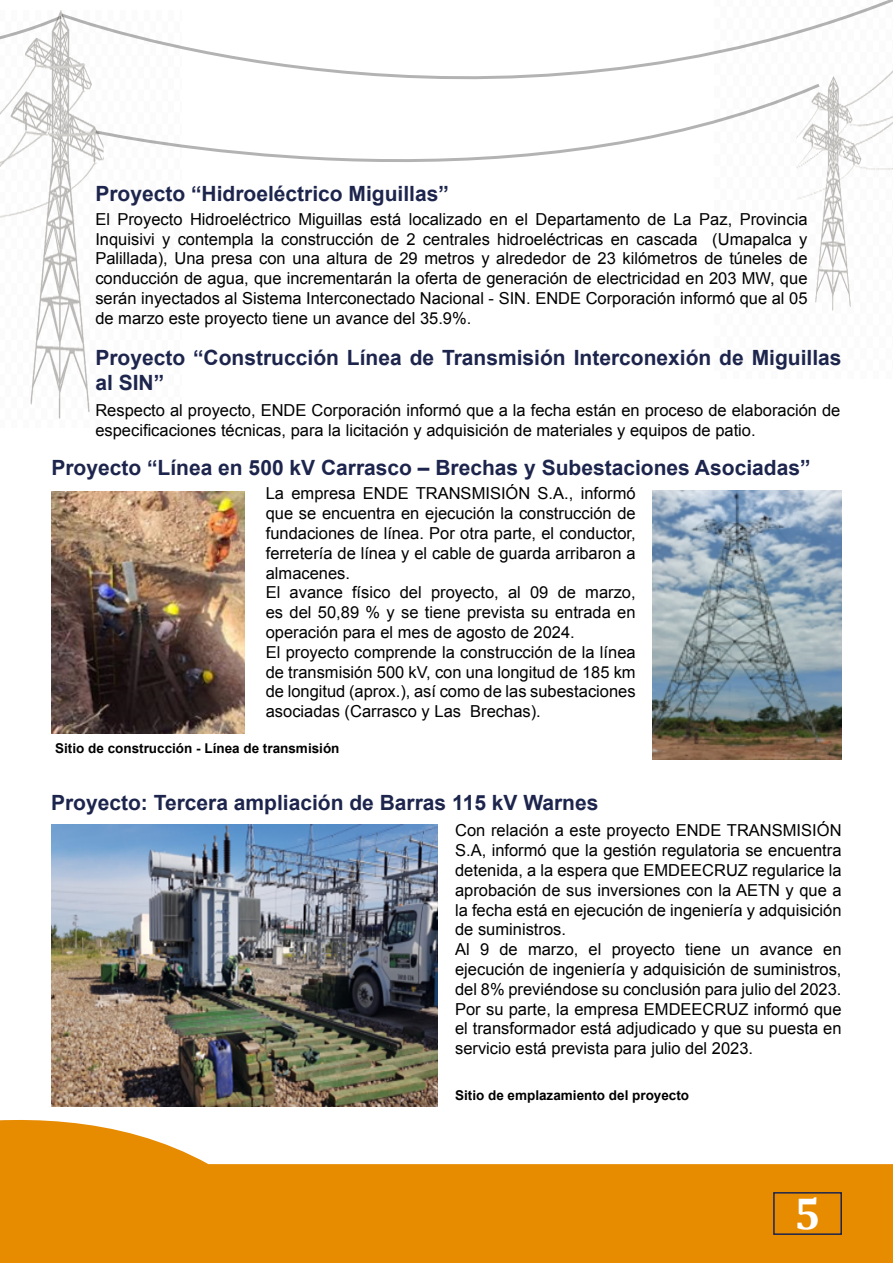
<style>
.page{position:relative;width:893px;height:1263px;background:#fff}
.page>*{position:absolute;margin:0;border:0;box-sizing:border-box;transform-origin:0 0}
.t1{font:700 45px "Cambria";color:#fff}
.t2{font:700 21px/25.2px "Arial";color:#1d254d}
.t3{font:16.5px/19.8px "Arial";color:#000}
.t4{font:700 13.5px "Arial";color:#000}
</style>
<div class="page">
<svg style="left:0;top:1065px;width:893px;height:198px;fill:#e78b01"></svg>
<div style="left:773px;top:1192px;width:69px;height:43px;border:2px solid #1d254d"></div>
<img style="left:0;top:68px;width:96px;height:351px">
<img style="left:796px;top:81px;width:97px;height:230px">
<svg style="left:93px;top:81px;width:730px;height:83px"></svg>
<svg style="left:59px;top:0;width:834px;height:81px"></svg>
<svg style="left:0;top:12px;width:65px;height:56px"></svg>
<img style="left:653px;top:490px;width:189px;height:270px">
<img style="left:51px;top:491px;width:194px;height:242px">
<img style="left:51px;top:824px;width:386px;height:283px">
<p class="t2" style="left:95px;top:182px;width:355px">Proyecto “Hidroeléctrico Miguillas”</p>
<p class="t3" style="left:95px;top:209px;width:714px;text-align:justify">El Proyecto Hidroeléctrico Miguillas está localizado en el Departamento de La Paz, Provincia Inquisivi y contempla la construcción de 2 centrales hidroeléctricas en cascada (Umapalca y Palillada), Una presa con una altura de 29 metros y alrededor de 23 kilómetros de túneles de conducción de agua, que incrementarán la oferta de generación de electricidad en 203 MW, que serán inyectados al Sistema Interconectado Nacional - SIN. ENDE Corporación informó que al 05 de marzo este proyecto tiene un avance del 35.9%.</p>
<p class="t2" style="left:95px;top:346px;width:748px">Proyecto “Construcción Línea de Transmisión Interconexión de Miguillas al SIN”</p>
<p class="t3" style="left:95px;top:400px;width:746px">Respecto al proyecto, ENDE Corporación informó que a la fecha están en proceso de elaboración de especificaciones técnicas, para la licitación y adquisición de materiales y equipos de patio.</p>
<p class="t2" style="left:51px;top:456px;width:761px">Proyecto “Línea en 500 kV Carrasco – Brechas y Subestaciones Asociadas”</p>
<p class="t3" style="left:266px;top:484px;width:371px">La empresa ENDE TRANSMISIÓN S.A., informó que se encuentra en ejecución la construcción de fundaciones de línea. Por otra parte, el conductor, ferretería de línea y el cable de guarda arribaron a almacenes.<br>El avance físico del proyecto, al 09 de marzo, es del 50,89 % y se tiene prevista su entrada en operación para el mes de agosto de 2024.<br>El proyecto comprende la construcción de la línea de transmisión 500 kV, con una longitud de 185 km de longitud (aprox.), así como de las subestaciones asociadas (Carrasco y Las Brechas).</p>
<p class="t4" style="left:55px;top:739px;width:286px">Sitio de construcción - Línea de transmisión</p>
<p class="t2" style="left:51px;top:790px;width:549px">Proyecto: Tercera ampliación de Barras 115 kV Warnes</p>
<p class="t3" style="left:455px;top:821px;width:388px">Con relación a este proyecto ENDE TRANSMISIÓN S.A, informó que la gestión regulatoria se encuentra detenida, a la espera que EMDEECRUZ regularice la aprobación de sus inversiones con la AETN y que a la fecha está en ejecución de ingeniería y adquisición de suministros.<br>Al 9 de marzo, el proyecto tiene un avance en ejecución de ingeniería y adquisición de suministros, del 8% previéndose su conclusión para julio del 2023.<br>Por su parte, la empresa EMDEECRUZ informó que el transformador está adjudicado y que su puesta en servicio está prevista para julio del 2023.</p>
<p class="t4" style="left:455px;top:1086px;width:236px">Sitio de emplazamiento del proyecto</p>
<h1 class="t1" style="left:794px;top:1181px;width:28px">5</h1>
</div>
